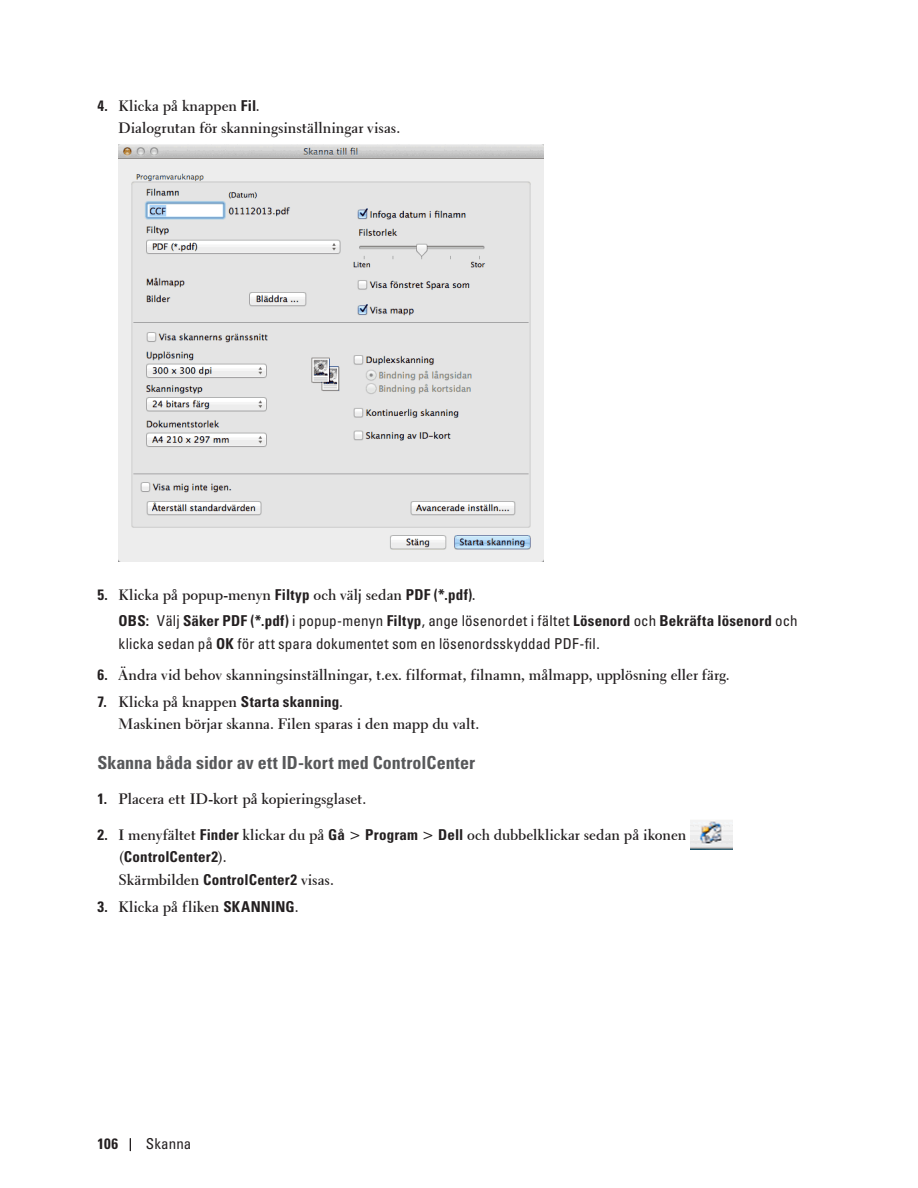
<style>
.page{position:relative;width:918px;height:1188px;background:#fff}
.page>*{position:absolute;margin:0;border:0;box-sizing:border-box;transform-origin:0 0}
.t1{font:700 condensed 18px "Univers";color:#57585a}
.t2{font:15px/22.5px "Transitional 521 BT Bold A";color:#231f20}
.t3{font:condensed 15px/22.5px "Univers";letter-spacing:.01em;color:#231f20}
.t4{font:700 condensed 15px "Univers";letter-spacing:.015em;color:#231f20}
.s1{font-family:"Univers";font-weight:700;font-stretch:condensed}
.s2{font-weight:700}
.s3{font-family:"Transitional 521 BT Bold A";font-weight:400;font-stretch:normal}
</style>
<div class="page">
<svg style="left:130px;top:1138px;width:1px;height:13px"></svg>
<img style="left:119px;top:144px;width:425px;height:418px">
<img style="left:690px;top:820px;width:42px;height:30px">
<p class="t2" style="left:119px;top:94px;width:283px;text-indent:-21px"><span class="s1">4.</span> Klicka på knappen <span class="s1">Fil</span>.<br>Dialogrutan för skanningsinställningar visas.</p>
<p class="t2" style="left:97px;top:583px;width:380px"><span class="s1">5.</span> Klicka på popup-menyn <span class="s1">Filtyp</span> och välj sedan <span class="s1">PDF (*.pdf)</span>.</p>
<p class="t3" style="left:119px;top:610px;width:681px"><span class="s2">OBS:</span> Välj <span class="s2">Säker PDF (*.pdf)</span> i popup-menyn <span class="s2">Filtyp</span>, ange lösenordet i fältet <span class="s2">Lösenord</span> och <span class="s2">Bekräfta lösenord</span> och klicka sedan på <span class="s2">OK</span> för att spara dokumentet som en lösenordsskyddad PDF-fil.</p>
<p class="t2" style="left:97px;top:664px;width:634px"><span class="s1">6.</span> Ändra vid behov skanningsinställningar, t.ex. filformat, filnamn, målmapp, upplösning eller färg.</p>
<p class="t4" style="left:97px;top:692px;width:247px">7. <span class="s3">Klicka på knappen</span> Starta skanning<span class="s3">.</span></p>
<p class="t2" style="left:119px;top:713px;width:362px">Maskinen börjar skanna. Filen sparas i den mapp du valt.</p>
<p class="t1" style="left:97px;top:752px;width:379px">Skanna båda sidor av ett ID-kort med ControlCenter</p>
<p class="t2" style="left:97px;top:788px;width:270px"><span class="s1">1.</span> Placera ett ID-kort på kopieringsglaset.</p>
<p class="t2" style="left:97px;top:824px;width:590px"><span class="s1">2.</span> I menyfältet <span class="s1">Finder</span> klickar du på <span class="s1">Gå</span> &gt; <span class="s1">Program</span> &gt; <span class="s1">Dell</span> och dubbelklickar sedan på ikonen</p>
<p class="t4" style="left:119px;top:848px;width:109px"><span class="s3">(</span>ControlCenter2<span class="s3">).</span></p>
<p class="t2" style="left:119px;top:869px;width:217px">Skärmbilden <span class="s1">ControlCenter2</span> visas.</p>
<p class="t2" style="left:97px;top:895px;width:203px"><span class="s1">3.</span> Klicka på fliken <span class="s1">SKANNING</span>.</p>
<p class="t4" style="left:97px;top:1135px;width:22px">106</p>
<p class="t3" style="left:146px;top:1132px;width:47px">Skanna</p>
</div>
